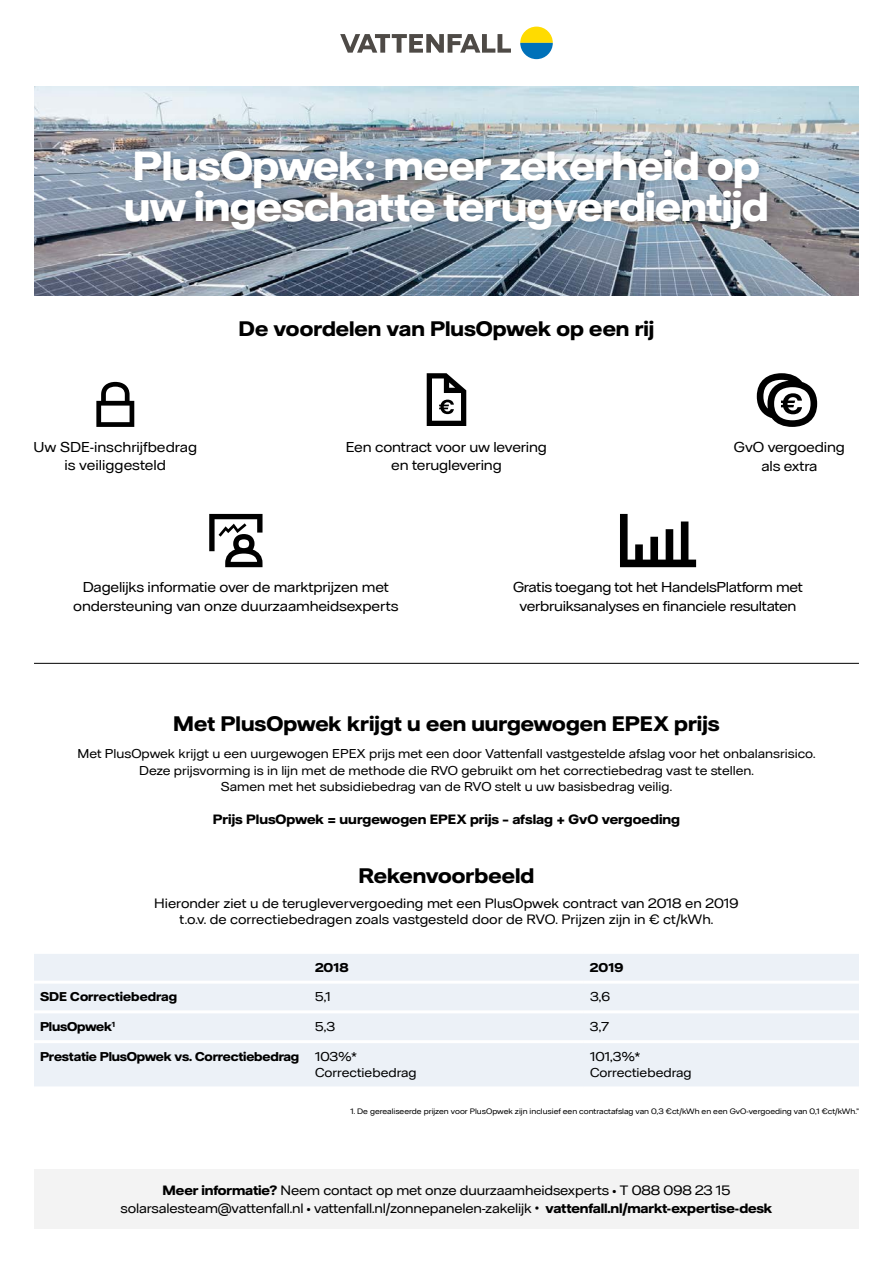
<style>
.page{position:relative;width:893px;height:1263px;background:#fff}
.page>*{position:absolute;margin:0;border:0;box-sizing:border-box;transform-origin:0 0}
.t1{font:700 40.5px/40.5px "Vattenfall Hall Display";color:#fff}
.t2{font:700 21px "Vattenfall Hall";color:#000}
.t3{font:14.25px/18.8px "Vattenfall Hall";letter-spacing:-.01em;color:#000;text-align:center}
.t4{font:13.5px/18px "Vattenfall Hall";letter-spacing:-.01em;color:#000;text-align:center}
.t5{font:700 13.5px "Vattenfall Hall";color:#000}
.t6{font:12.75px/16.5px "Vattenfall Hall";color:#000}
.t7{font:700 12.75px/16.5px "Vattenfall Hall";letter-spacing:-.015em;color:#000}
.t8{font:7.8px "Vattenfall Hall";color:#000}
.s1{font-weight:400}
.s2{font-weight:700}
</style>
<div class="page">
<div style="left:34px;top:954px;width:825px;height:27px;background:#ecf1f7"></div>
<div style="left:34px;top:984px;width:825px;height:102px;background:#ecf1f7"></div>
<hr style="left:34px;top:1010px;width:275px;height:3px;background:#fff">
<hr style="left:309px;top:1010px;width:275px;height:3px;background:#fff">
<hr style="left:584px;top:1010px;width:275px;height:3px;background:#fff">
<hr style="left:34px;top:1040px;width:275px;height:3px;background:#fff">
<hr style="left:309px;top:1040px;width:275px;height:3px;background:#fff">
<hr style="left:584px;top:1040px;width:275px;height:3px;background:#fff">
<div style="left:34px;top:1169px;width:825px;height:60px;background:#f3f3f3"></div>
<img style="left:34px;top:87px;width:825px;height:209px">
<svg style="left:340px;top:34px;width:171px;height:19px"></svg>
<svg style="left:520px;top:27px;width:33px;height:32px"></svg>
<div style="left:118px;top:142px;width:658px;height:96px;background:#000;opacity:.2"></div>
<hr style="left:34px;top:663px;width:825px;height:1px;background:#000">
<svg style="left:427px;top:373px;width:39px;height:53px"></svg>
<svg style="left:96px;top:382px;width:38px;height:45px"></svg>
<svg style="left:757px;top:373px;width:60px;height:54px"></svg>
<svg style="left:620px;top:514px;width:76px;height:53px"></svg>
<svg style="left:209px;top:514px;width:53px;height:53px"></svg>
<h1 class="t1" style="left:125px;top:145px;width:645px">PlusOpwek: meer zekerheid op uw ingeschatte terugverdientijd</h1>
<h2 class="t2" style="left:239px;top:316px;width:417px">De voordelen van PlusOpwek op een rij</h2>
<p class="t3" style="left:34px;top:437px;width:165px">Uw SDE-inschrijfbedrag is veiliggesteld</p>
<p class="t3" style="left:346px;top:437px;width:203px">Een contract voor uw levering en teruglevering</p>
<p class="t3" style="left:734px;top:437px;width:112px">GvO vergoeding als extra</p>
<p class="t3" style="left:73px;top:578px;width:327px">Dagelijks informatie over de marktprijzen met ondersteuning van onze duurzaamheidsexperts</p>
<p class="t3" style="left:513px;top:578px;width:291px">Gratis toegang tot het HandelsPlatform met verbruiksanalyses en financiele resultaten</p>
<h2 class="t2" style="left:173px;top:711px;width:548px">Met PlusOpwek krijgt u een uurgewogen EPEX prijs</h2>
<p class="t6" style="left:77px;top:745px;width:739px;text-align:center">Met PlusOpwek krijgt u een uurgewogen EPEX prijs met een door Vattenfall vastgestelde afslag voor het onbalansrisico.<br>Deze prijsvorming is in lijn met de methode die RVO gebruikt om het correctiebedrag vast te stellen.<br>Samen met het subsidiebedrag van de RVO stelt u uw basisbedrag veilig.</p>
<p class="t5" style="left:213px;top:811px;width:469px">Prijs PlusOpwek = uurgewogen EPEX prijs – afslag + GvO vergoeding</p>
<h2 class="t2" style="left:359px;top:863px;width:177px">Rekenvoorbeeld</h2>
<p class="t4" style="left:154px;top:895px;width:586px;line-height:16.2px">Hieronder ziet u de terugleververgoeding met een PlusOpwek contract van 2018 en 2019 t.o.v. de correctiebedragen zoals vastgesteld door de RVO. Prijzen zijn in € ct/kWh.</p>
<p class="t7" style="left:315px;top:958px;width:35px">2018</p>
<p class="t7" style="left:590px;top:958px;width:35px">2019</p>
<p class="t7" style="left:40px;top:988px;width:139px">SDE Correctiebedrag</p>
<p class="t6" style="left:315px;top:988px;width:17px">5,1</p>
<p class="t6" style="left:590px;top:988px;width:21px">3,6</p>
<p class="t7" style="left:40px;top:1018px;width:77px">PlusOpwek<sup>1</sup></p>
<p class="t6" style="left:315px;top:1018px;width:22px">5,3</p>
<p class="t6" style="left:590px;top:1018px;width:21px">3,7</p>
<p class="t7" style="left:315px;top:1048px;width:103px;text-indent:-275px">Prestatie PlusOpwek vs. Correctiebedrag <span class="s1">103%*<br>Correctiebedrag</span></p>
<p class="t6" style="left:590px;top:1048px;width:103px">101,3%*<br>Correctiebedrag</p>
<p class="t8" style="left:350px;top:1107px;width:510px">1. De gerealiseerde prijzen voor PlusOpwek zijn inclusief een contractafslag van 0,3 €ct/kWh en een GvO-vergoeding van 0,1 €ct/kWh.”</p>
<p class="t4" style="left:121px;top:1181px;width:653px"><span class="s2">Meer informatie?</span> Neem contact op met onze duurzaamheidsexperts • T 088 098 23 15 solarsalesteam@vattenfall.nl • vattenfall.nl/zonnepanelen-zakelijk • <span class="s2">vattenfall.nl/markt-expertise-desk</span></p>
</div>
